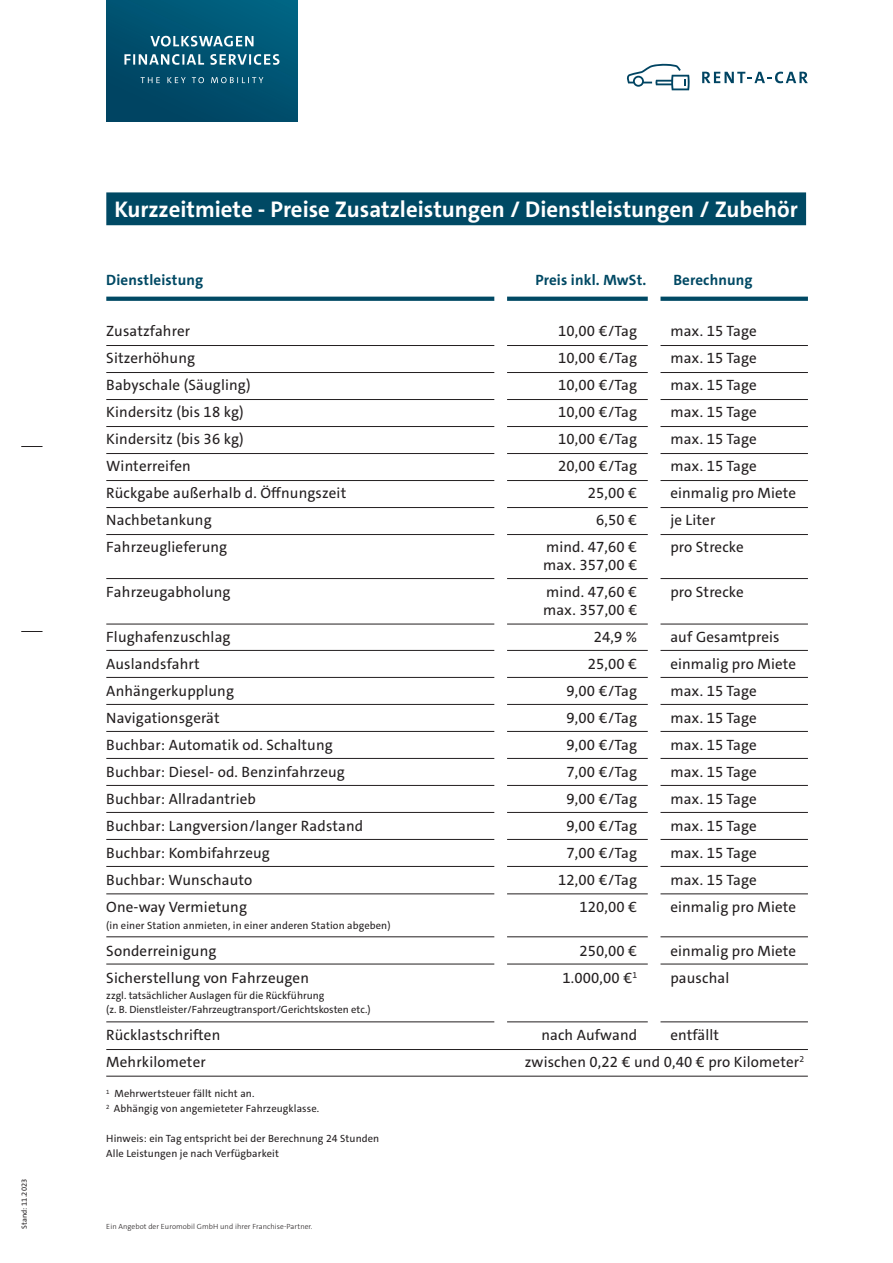
<style>
.page{position:relative;width:893px;height:1263px;background:#fff}
.page>*{position:absolute;margin:0;border:0;box-sizing:border-box;transform-origin:0 0}
.Innenseite_Ueberschrift_Absatzlinie_TheS{font:700 22.8px "VWAG The Sans";color:#fff}
.t1{font:15px "VWAG The Sans";letter-spacing:.01em;color:#231f20}
.t2{font:700 15px "VWAG The Sans";letter-spacing:.01em;color:#004964}
.t3{font:10.5px "VWAG The Sans";letter-spacing:.01em;color:#231f20}
.t4{font:300 7.5px "VWAG The Sans";letter-spacing:.01em;color:#231f20}
.t5{font:7.5px "VWAG The Sans";letter-spacing:.01em;color:#231f20}
</style>
<div class="page">
<div style="left:106px;top:0;width:192px;height:121px;background:linear-gradient(to right,#004967,#005a78)"></div>
<svg style="left:124px;top:36px;width:155px;height:47px;background:#2c6e88"></svg>
<svg style="left:627px;top:64px;width:63px;height:26px"></svg>
<svg style="left:702px;top:72px;width:106px;height:11px"></svg>
<svg style="left:21px;top:446px;width:22px;height:1px"></svg>
<svg style="left:21px;top:631px;width:22px;height:1px"></svg>
<div style="left:106px;top:192px;width:700px;height:33px;background:#004964"></div>
<svg style="left:106px;top:297px;width:702px;height:4px;background:#084f69"></svg>
<hr style="left:106px;top:345px;width:702px;height:1px;background:#231f20">
<hr style="left:106px;top:372px;width:702px;height:1px;background:#231f20">
<hr style="left:106px;top:399px;width:702px;height:1px;background:#231f20">
<hr style="left:106px;top:426px;width:702px;height:1px;background:#231f20">
<hr style="left:106px;top:453px;width:702px;height:1px;background:#231f20">
<hr style="left:106px;top:480px;width:702px;height:1px;background:#231f20">
<hr style="left:106px;top:507px;width:702px;height:1px;background:#231f20">
<hr style="left:106px;top:534px;width:702px;height:1px;background:#231f20">
<hr style="left:106px;top:578px;width:702px;height:1px;background:#231f20">
<hr style="left:106px;top:624px;width:702px;height:1px;background:#231f20">
<hr style="left:106px;top:650px;width:702px;height:1px;background:#231f20">
<hr style="left:106px;top:677px;width:702px;height:1px;background:#231f20">
<hr style="left:106px;top:704px;width:702px;height:1px;background:#231f20">
<hr style="left:106px;top:731px;width:702px;height:1px;background:#231f20">
<hr style="left:106px;top:758px;width:702px;height:1px;background:#231f20">
<hr style="left:106px;top:785px;width:702px;height:1px;background:#231f20">
<hr style="left:106px;top:812px;width:702px;height:1px;background:#231f20">
<hr style="left:106px;top:839px;width:702px;height:1px;background:#231f20">
<hr style="left:106px;top:866px;width:702px;height:1px;background:#231f20">
<hr style="left:106px;top:893px;width:702px;height:1px;background:#231f20">
<hr style="left:106px;top:964px;width:702px;height:1px;background:#231f20">
<hr style="left:106px;top:936px;width:702px;height:1px;background:#231f20">
<hr style="left:106px;top:1021px;width:702px;height:1px;background:#231f20">
<hr style="left:106px;top:1049px;width:702px;height:1px;background:#231f20">
<div style="left:648px;top:292px;width:12px;height:748px;background:#fff"></div>
<div style="left:494px;top:292px;width:13px;height:748px;background:#fff"></div>
<hr style="left:106px;top:1076px;width:702px;height:1px;background:#231f20">
<p class="t5" style="left:19px;top:1229px;width:52px;rotate:-90deg">Stand: 11.2023</p>
<p class="Innenseite_Ueberschrift_Absatzlinie_TheS" style="left:115px;top:195px;width:685px">Kurzzeitmiete - Preise Zusatzleistungen / Dienstleistungen / Zubehör</p>
<p class="t2" style="left:106px;top:271px;width:98px">Dienstleistung</p>
<p class="t2" style="left:535px;top:271px;width:113px">Preis inkl. MwSt.</p>
<p class="t2" style="left:673px;top:271px;width:81px">Berechnung</p>
<p class="t1" style="left:106px;top:322px;width:85px">Zusatzfahrer</p>
<p class="t1" style="left:558px;top:322px;width:81px">10,00 €/Tag</p>
<p class="t1" style="left:670px;top:322px;width:88px">max. 15 Tage</p>
<p class="t1" style="left:106px;top:349px;width:90px">Sitzerhöhung</p>
<p class="t1" style="left:558px;top:349px;width:81px">10,00 €/Tag</p>
<p class="t1" style="left:670px;top:349px;width:88px">max. 15 Tage</p>
<p class="t1" style="left:106px;top:376px;width:146px">Babyschale (Säugling)</p>
<p class="t1" style="left:558px;top:376px;width:81px">10,00 €/Tag</p>
<p class="t1" style="left:670px;top:376px;width:88px">max. 15 Tage</p>
<p class="t1" style="left:106px;top:403px;width:139px">Kindersitz (bis 18 kg)</p>
<p class="t1" style="left:558px;top:403px;width:81px">10,00 €/Tag</p>
<p class="t1" style="left:670px;top:403px;width:88px">max. 15 Tage</p>
<p class="t1" style="left:106px;top:430px;width:139px">Kindersitz (bis 36 kg)</p>
<p class="t1" style="left:558px;top:430px;width:81px">10,00 €/Tag</p>
<p class="t1" style="left:670px;top:430px;width:88px">max. 15 Tage</p>
<p class="t1" style="left:106px;top:457px;width:86px">Winterreifen</p>
<p class="t1" style="left:558px;top:457px;width:81px">20,00 €/Tag</p>
<p class="t1" style="left:670px;top:457px;width:88px">max. 15 Tage</p>
<p class="t1" style="left:106px;top:484px;width:241px">Rückgabe außerhalb d. Öffnungszeit</p>
<p class="t1" style="left:588px;top:484px;width:51px">25,00 €</p>
<p class="t1" style="left:670px;top:484px;width:127px">einmalig pro Miete</p>
<p class="t1" style="left:106px;top:511px;width:107px">Nachbetankung</p>
<p class="t1" style="left:596px;top:511px;width:43px">6,50 €</p>
<p class="t1" style="left:670px;top:511px;width:47px">je Liter</p>
<p class="t1" style="left:106px;top:538px;width:122px">Fahrzeuglieferung</p>
<p class="t1" style="left:546px;top:538px;width:93px">mind. 47,60 €</p>
<p class="t1" style="left:670px;top:538px;width:75px">pro Strecke</p>
<p class="t1" style="left:543px;top:556px;width:96px">max. 357,00 €</p>
<p class="t1" style="left:106px;top:583px;width:126px">Fahrzeugabholung</p>
<p class="t1" style="left:546px;top:583px;width:93px">mind. 47,60 €</p>
<p class="t1" style="left:670px;top:583px;width:75px">pro Strecke</p>
<p class="t1" style="left:543px;top:601px;width:96px">max. 357,00 €</p>
<p class="t1" style="left:106px;top:628px;width:126px">Flughafenzuschlag</p>
<p class="t1" style="left:594px;top:628px;width:45px">24,9 %</p>
<p class="t1" style="left:670px;top:628px;width:111px">auf Gesamtpreis</p>
<p class="t1" style="left:106px;top:655px;width:95px">Auslandsfahrt</p>
<p class="t1" style="left:588px;top:655px;width:51px">25,00 €</p>
<p class="t1" style="left:670px;top:655px;width:127px">einmalig pro Miete</p>
<p class="t1" style="left:106px;top:682px;width:129px">Anhängerkupplung</p>
<p class="t1" style="left:567px;top:682px;width:72px">9,00 €/Tag</p>
<p class="t1" style="left:670px;top:682px;width:88px">max. 15 Tage</p>
<p class="t1" style="left:106px;top:709px;width:115px">Navigationsgerät</p>
<p class="t1" style="left:567px;top:709px;width:72px">9,00 €/Tag</p>
<p class="t1" style="left:670px;top:709px;width:88px">max. 15 Tage</p>
<p class="t1" style="left:106px;top:736px;width:228px">Buchbar: Automatik od. Schaltung</p>
<p class="t1" style="left:567px;top:736px;width:72px">9,00 €/Tag</p>
<p class="t1" style="left:670px;top:736px;width:88px">max. 15 Tage</p>
<p class="t1" style="left:106px;top:763px;width:240px">Buchbar: Diesel- od. Benzinfahrzeug</p>
<p class="t1" style="left:567px;top:763px;width:72px">7,00 €/Tag</p>
<p class="t1" style="left:670px;top:763px;width:88px">max. 15 Tage</p>
<p class="t1" style="left:106px;top:790px;width:151px">Buchbar: Allradantrieb</p>
<p class="t1" style="left:567px;top:790px;width:72px">9,00 €/Tag</p>
<p class="t1" style="left:670px;top:790px;width:88px">max. 15 Tage</p>
<p class="t1" style="left:106px;top:817px;width:259px">Buchbar: Langversion/langer Radstand</p>
<p class="t1" style="left:567px;top:817px;width:72px">9,00 €/Tag</p>
<p class="t1" style="left:670px;top:817px;width:88px">max. 15 Tage</p>
<p class="t1" style="left:106px;top:844px;width:165px">Buchbar: Kombifahrzeug</p>
<p class="t1" style="left:567px;top:844px;width:72px">7,00 €/Tag</p>
<p class="t1" style="left:670px;top:844px;width:88px">max. 15 Tage</p>
<p class="t1" style="left:106px;top:871px;width:148px">Buchbar: Wunschauto</p>
<p class="t1" style="left:558px;top:871px;width:81px">12,00 €/Tag</p>
<p class="t1" style="left:670px;top:871px;width:88px">max. 15 Tage</p>
<p class="t1" style="left:106px;top:898px;width:142px">One-way Vermietung</p>
<p class="t1" style="left:579px;top:898px;width:59px">120,00 €</p>
<p class="t1" style="left:670px;top:898px;width:127px">einmalig pro Miete</p>
<p class="t3" style="left:106px;top:919px;width:286px">(in einer Station anmieten, in einer anderen Station abgeben)</p>
<p class="t1" style="left:106px;top:941px;width:112px">Sonderreinigung</p>
<p class="t1" style="left:579px;top:941px;width:59px">250,00 €</p>
<p class="t1" style="left:670px;top:941px;width:127px">einmalig pro Miete</p>
<p class="t1" style="left:106px;top:968px;width:204px">Sicherstellung von Fahrzeugen</p>
<p class="t1" style="left:562px;top:968px;width:76px">1.000,00 €<sup>1</sup></p>
<p class="t1" style="left:670px;top:968px;width:60px">pauschal</p>
<p class="t3" style="left:106px;top:989px;width:220px">zzgl. tatsächlicher Auslagen für die Rückführung</p>
<p class="t3" style="left:106px;top:1003px;width:266px">(z. B. Dienstleister/Fahrzeugtransport/Gerichtskosten etc.)</p>
<p class="t1" style="left:106px;top:1025px;width:116px">Rücklastschriften</p>
<p class="t1" style="left:541px;top:1025px;width:97px">nach Aufwand</p>
<p class="t1" style="left:670px;top:1025px;width:50px">entfällt</p>
<p class="t1" style="left:106px;top:1052px;width:101px">Mehrkilometer</p>
<p class="t1" style="left:525px;top:1052px;width:281px">zwischen 0,22 € und 0,40 € pro Kilometer<sup>2</sup></p>
<p class="t3" style="left:106px;top:1087px;width:150px"><sup>1</sup> Mehrwertsteuer fällt nicht an.</p>
<p class="t3" style="left:106px;top:1102px;width:215px"><sup>2</sup> Abhängig von angemieteter Fahrzeugklasse.</p>
<p class="t3" style="left:106px;top:1132px;width:275px">Hinweis: ein Tag entspricht bei der Berechnung 24 Stunden</p>
<p class="t3" style="left:106px;top:1147px;width:174px">Alle Leistungen je nach Verfügbarkeit</p>
<p class="t4" style="left:106px;top:1221px;width:208px">Ein Angebot der Euromobil GmbH und ihrer Franchise-Partner.</p>
</div>
